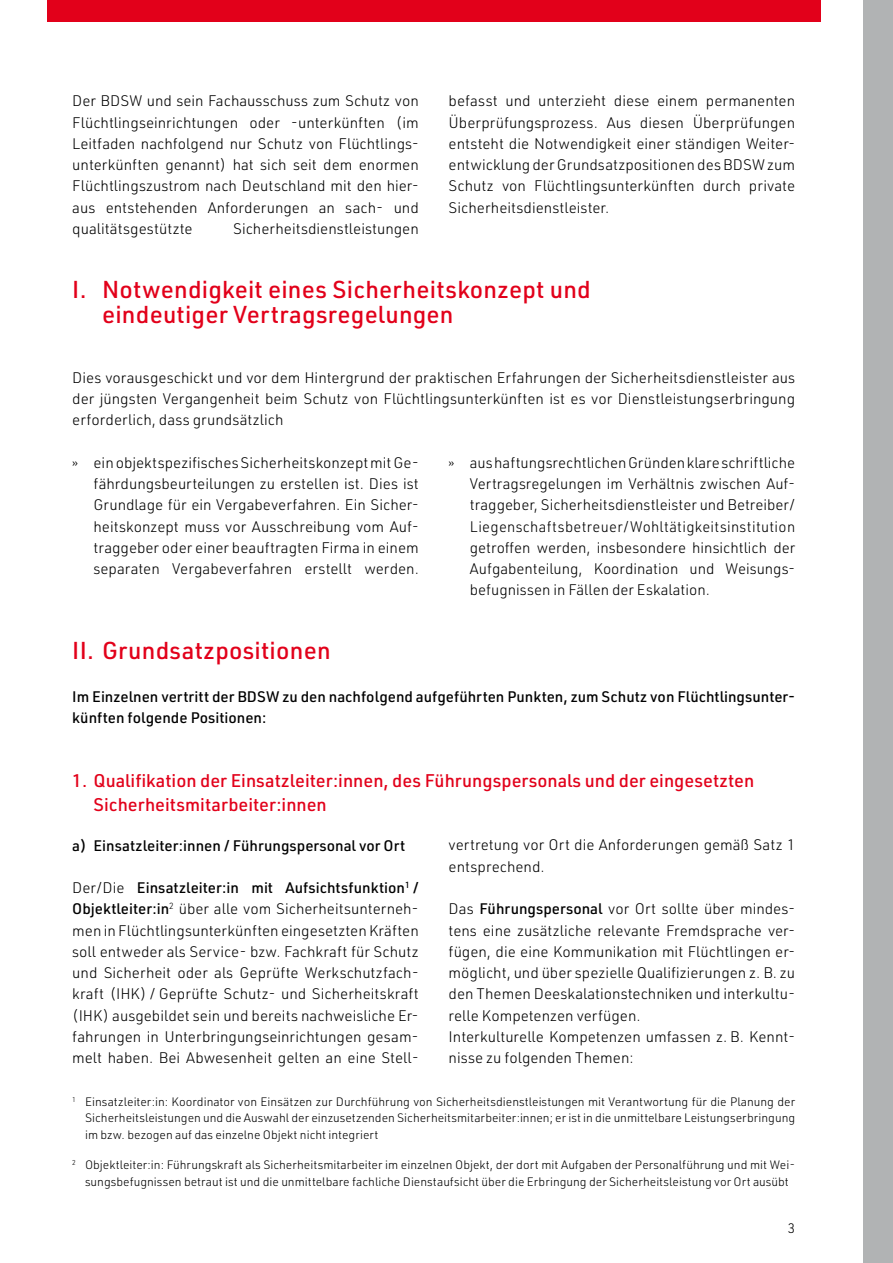
<style>
.page{position:relative;width:893px;height:1263px;background:#fff}
.page>*{position:absolute;margin:0;border:0;box-sizing:border-box;transform-origin:0 0}
.t1{font:500 24px/25.5px "URWDIN";letter-spacing:.01em;color:#e2001a}
.t2{font:500 18px/24px "URWDIN";color:#e2001a}
.t3{font:300 15px/21.3px "URWDIN";color:#000;text-align:justify}
.t4{font:500 15px/21.3px "URWDIN";color:#000}
.t5{font:300 13.5px "URWDIN";color:#000}
.t6{font:300 12px/16.5px "URWDIN";color:#000;text-align:justify}
.s1{font-weight:500}
</style>
<div class="page">
<div style="left:47px;top:0;width:774px;height:21px;background:#e2001a"></div>
<div style="left:863px;top:0;width:30px;height:1263px;background:#b1b3b4"></div>
<p class="t3" style="left:72px;top:90px;width:348px;text-align:left">Der BDSW und sein Fachausschuss zum Schutz von Flüchtlingseinrichtungen oder -unterkünften (im Leitfaden nachfolgend nur Schutz von Flüchtlings&shy;unterkünften genannt) hat sich seit dem enormen Flüchtlingszustrom nach Deutschland mit den hier&shy;aus entstehenden Anforderungen an sach- und qualitätsgestützte</p>
<p class="t3" style="left:233px;top:217px;width:187px">Sicherheitsdienstleistungen</p>
<p class="t3" style="left:449px;top:90px;width:348px">befasst und unterzieht diese einem permanenten Überprüfungsprozess. Aus diesen Überprüfungen entsteht die Notwendigkeit einer ständigen Weiter&shy;entwicklung der Grundsatzpositionen des BDSW zum Schutz von Flüchtlingsunterkünften durch private Sicherheitsdienstleister.</p>
<h1 class="t1" style="left:102px;top:276px;width:490px;text-indent:-30px">I. Notwendigkeit eines Sicherheitskonzept und eindeutiger Vertragsregelungen</h1>
<p class="t3" style="left:72px;top:366px;width:724px">Dies vorausgeschickt und vor dem Hintergrund der praktischen Erfahrungen der Sicherheitsdienstleister aus der jüngsten Vergangenheit beim Schutz von Flüchtlingsunterkünften ist es vor Dienstleistungserbringung erforderlich, dass grundsätzlich</p>
<p class="t3" style="left:94px;top:451px;width:327px;text-indent:-21px">» ein objektspezifisches Sicherheitskonzept mit Ge&shy;fährdungsbeurteilungen zu erstellen ist. Dies ist Grundlage für ein Vergabeverfahren. Ein Sicher&shy;heitskonzept muss vor Ausschreibung vom Auf&shy;traggeber oder einer beauftragten Firma in einem separaten Vergabeverfahren erstellt werden.</p>
<p class="t3" style="left:470px;top:451px;width:327px;text-align:left;text-indent:-21px">» aus haftungsrechtlichen Gründen klare schriftliche Vertragsregelungen im Verhältnis zwischen Auf&shy;traggeber, Sicherheitsdienstleister und Betreiber/ Liegenschaftsbetreuer/Wohltätigkeitsinstitution getroffen werden, insbesondere hinsichtlich der Aufgabenteilung, Koordination und Weisungs&shy;befugnissen in Fällen der Eskalation.</p>
<h1 class="t1" style="left:72px;top:637px;width:260px">II. Grundsatzpositionen</h1>
<p class="t4" style="left:72px;top:685px;width:724px">Im Einzelnen vertritt der BDSW zu den nachfolgend aufgeführten Punkten, zum Schutz von Flüchtlingsunter&shy;künften folgende Positionen:</p>
<p class="t2" style="left:94px;top:768px;width:662px;text-indent:-21px">1. Qualifikation der Einsatzleiter:innen, des Führungspersonals und der eingesetzten<br>Sicherheitsmitarbeiter:innen</p>
<p class="t4" style="left:72px;top:834px;width:334px">a) Einsatzleiter:innen / Führungspersonal vor Ort</p>
<p class="t3" style="left:72px;top:877px;width:348px">Der/Die <span class="s1">Einsatzleiter:in mit Aufsichtsfunktion</span><sup>1</sup> <span class="s1">/ Objektleiter:in</span><sup>2</sup> über alle vom Sicherheitsunterneh&shy;men in Flüchtlingsunterkünften eingesetzten Kräften soll entweder als Service- bzw. Fachkraft für Schutz und Sicherheit oder als Geprüfte Werkschutzfach&shy;kraft (IHK) / Geprüfte Schutz- und Sicherheitskraft (IHK) ausgebildet sein und bereits nachweisliche Er&shy;fahrungen in Unterbringungseinrichtungen gesam&shy;melt haben. Bei Abwesenheit gelten an eine Stell-</p>
<p class="t3" style="left:449px;top:834px;width:348px">vertretung vor Ort die Anforderungen gemäß Satz 1 entsprechend.</p>
<p class="t3" style="left:449px;top:898px;width:348px;text-align:left">Das <span class="s1">Führungspersonal</span> vor Ort sollte über mindes&shy;tens eine zusätzliche relevante Fremdsprache ver&shy;fügen, die eine Kommunikation mit Flüchtlingen er&shy;möglicht, und über spezielle Qualifizierungen z. B. zu den Themen Deeskalationstechniken und interkultu&shy;relle Kompetenzen verfügen.<br>Interkulturelle Kompetenzen umfassen z. B. Kennt&shy;nisse zu folgenden Themen:</p>
<p class="t6" style="left:85px;top:1093px;width:712px;text-indent:-13px"><sup>1</sup> Einsatzleiter:in: Koordinator von Einsätzen zur Durchführung von Sicherheitsdienstleistungen mit Verantwortung für die Planung der Sicherheitsleistungen und die Auswahl der einzusetzenden Sicherheitsmitarbeiter:innen; er ist in die unmittelbare Leistungserbringung im bzw. bezogen auf das einzelne Objekt nicht integriert</p>
<p class="t6" style="left:72px;top:1156px;width:724px;text-align:center"><sup>2</sup> Objektleiter:in: Führungskraft als Sicherheitsmitarbeiter im einzelnen Objekt, der dort mit Aufgaben der Personalführung und mit Wei&shy;sungsbefugnissen betraut ist und die unmittelbare fachliche Dienstaufsicht über die Erbringung der Sicherheitsleistung vor Ort ausübt</p>
<p class="t5" style="left:788px;top:1219px;width:9px">3</p>
</div>
